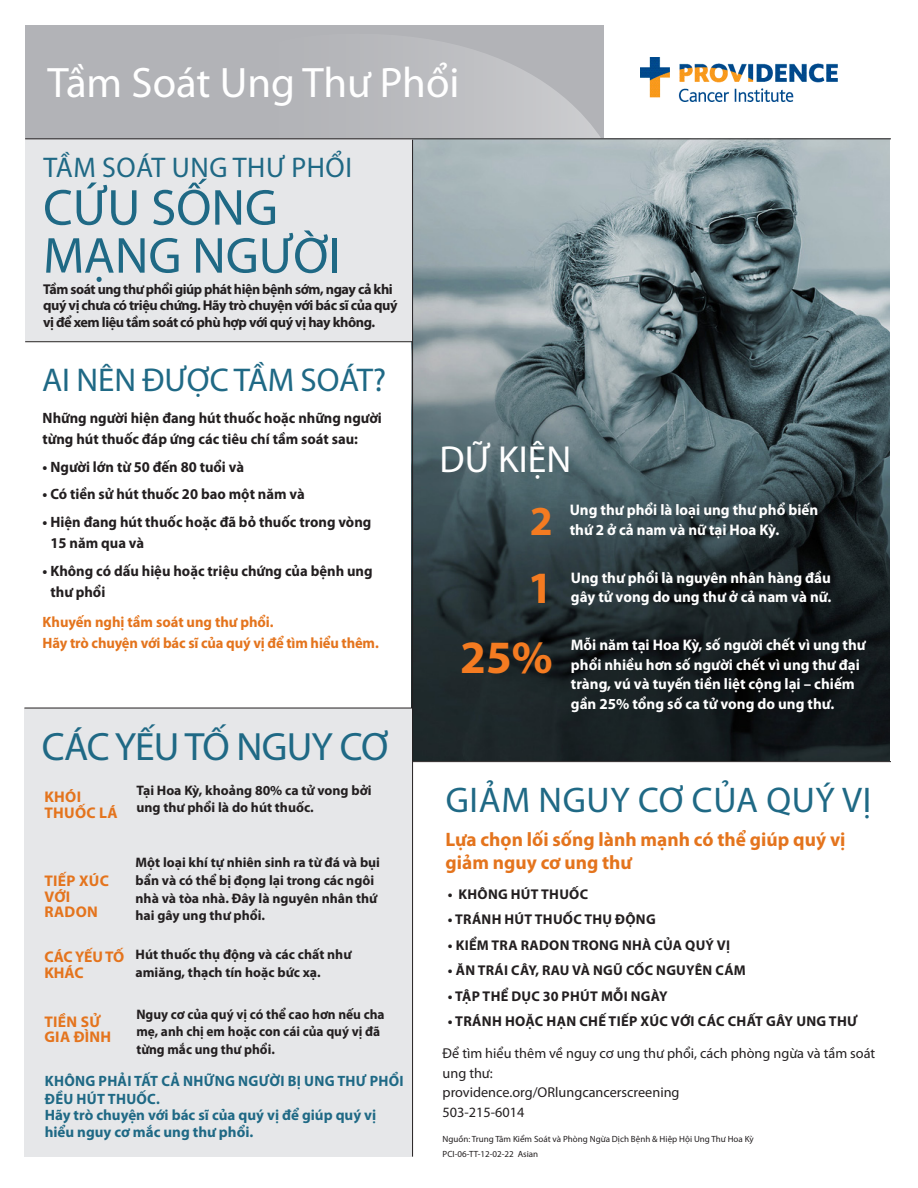
<style>
.page{position:relative;width:918px;height:1188px;background:#fff}
.page>*{position:absolute;margin:0;border:0;box-sizing:border-box;transform-origin:0 0}
.t1{font:51px/48px "Myriad Pro";color:#1f6985}
.t2{font:700 46.5px "Myriad Pro";color:#f47b21}
.t3{font:700 45px "Myriad Pro";color:#f47b21}
.t4{font:42.75px "Myriad Pro";color:#fff}
.t5{font:700 41.4px "Myriad Pro";color:#f47b21}
.t6{font:39.6px "Myriad Pro";letter-spacing:-.02em;color:#1f6985}
.t7{font:37.8px "Myriad Pro";color:#fff}
.t8{font:35.85px "Myriad Pro";letter-spacing:.02em;color:#1f6985}
.t9{font:33px "Myriad Pro";color:#1f6985}
.t10{font:28.5px "Myriad Pro";letter-spacing:.02em;color:#1f6985}
.t11{font:700 19.5px/22.5px "Myriad Pro";color:#e4741d}
.t12{font:700 15.45px/15.8px "Myriad Pro";letter-spacing:.02em;color:#e4741d}
.t13{font:700 15.45px/15.8px "Myriad Pro";letter-spacing:-.01em;color:#e4741d}
.t14{font:700 15.3px/19.6px "Myriad Pro";color:#fff}
.t15{font:700 15px/21px "Myriad Pro";color:#231f20}
.t16{font:700 15px "Myriad Pro";letter-spacing:-.01em;color:#e4741d}
.t17{font:700 15px/16.5px "Myriad Pro";color:#1f6985}
.t18{font:700 15px/18px "Myriad Pro";letter-spacing:.02em;color:#1f6985}
.t19{font:700 14.25px/16.5px "Myriad Pro";letter-spacing:-.03em;color:#231f20}
.t20{font:14.25px/19.5px "Myriad Pro";color:#231f20}
.t21{font:700 14.25px "Myriad Pro";letter-spacing:.02em;color:#231f20}
.t22{font:700 14.1px "Myriad Pro";letter-spacing:.02em;color:#231f20}
.t23{font:700 13.8px/17.7px "Myriad Pro";color:#231f20}
.t24{font:9px "Myriad Pro";color:#231f20}
</style>
<div class="page">
<div style="left:25px;top:25px;width:579px;height:115px;background:#b2b3b7"></div>
<svg style="left:217px;top:42px;width:384px;height:98px"></svg>
<img style="left:412px;top:139px;width:478px;height:622px">
<div style="left:24px;top:708px;width:388px;height:449px;background:#e6e7e9"></div>
<div style="left:25px;top:140px;width:388px;height:201px;background:#e6e7e9"></div>
<hr style="left:412px;top:140px;width:1px;height:1017px;background:#231f20">
<hr style="left:25px;top:341px;width:387px;height:1px;background:#231f20">
<hr style="left:25px;top:138px;width:866px;height:1px;background:#231f20">
<hr style="left:413px;top:761px;width:478px;height:1px;background:#231f20">
<hr style="left:24px;top:708px;width:389px;height:1px;background:#231f20">
<img style="left:640px;top:58px;width:198px;height:44px">
<p class="t4" style="left:48px;top:57px;width:414px">Tầm Soát Ung Thư Phổi</p>
<p class="t10" style="left:43px;top:150px;width:310px">TẦM SOÁT UNG THƯ PHỔI</p>
<p class="t1" style="left:43px;top:183px;width:299px">CỨU SỐNG<br>MẠNG NGƯỜI</p>
<p class="t19" style="left:43px;top:280px;width:356px">Tầm soát ung thư phổi giúp phát hiện bệnh sớm, ngay cả khi quý vị chưa có triệu chứng. Hãy trò chuyện với bác sĩ của quý vị để xem liệu tầm soát có phù hợp với quý vị hay không.</p>
<p class="t9" style="left:42px;top:360px;width:346px">AI NÊN ĐƯỢC TẦM SOÁT?</p>
<p class="t15" style="left:43px;top:407px;width:341px">Những người hiện đang hút thuốc hoặc những người từng hút thuốc đáp ứng các tiêu chí tầm soát sau:</p>
<p class="t15" style="left:43px;top:456px;width:203px">• Người lớn từ 50 đến 80 tuổi và</p>
<p class="t15" style="left:43px;top:483px;width:264px">• Có tiền sử hút thuốc 20 bao một năm và</p>
<p class="t15" style="left:50px;top:511px;width:322px;text-indent:-8px">• Hiện đang hút thuốc hoặc đã bỏ thuốc trong vòng<br>15 năm qua và</p>
<p class="t15" style="left:50px;top:560px;width:324px;text-indent:-8px">• Không có dấu hiệu hoặc triệu chứng của bệnh ung thư phổi</p>
<p class="t16" style="left:43px;top:612px;width:233px">Khuyến nghị tầm soát ung thư phổi.</p>
<p class="t16" style="left:43px;top:633px;width:338px">Hãy trò chuyện với bác sĩ của quý vị để tìm hiểu thêm.</p>
<p class="t6" style="left:42px;top:722px;width:348px">CÁC YẾU TỐ NGUY CƠ</p>
<p class="t12" style="left:44px;top:789px;width:75px">KHÓI<br>THUỐC LÁ</p>
<p class="t23" style="left:136px;top:781px;width:237px">Tại Hoa Kỳ, khoảng 80% ca tử vong bởi ung thư phổi là do hút thuốc.</p>
<p class="t12" style="left:44px;top:872px;width:66px">TIẾP XÚC<br>VỚI<br>RADON</p>
<p class="t13" style="left:44px;top:948px;width:81px">CÁC YẾU TỐ<br>KHÁC</p>
<p class="t23" style="left:136px;top:853px;width:246px">Một loại khí tự nhiên sinh ra từ đá và bụi bẩn và có thể bị đọng lại trong các ngôi nhà và tòa nhà. Đây là nguyên nhân thứ hai gây ung thư phổi.</p>
<p class="t23" style="left:136px;top:945px;width:217px">Hút thuốc thụ động và các chất như amiăng, thạch tín hoặc bức xạ.</p>
<p class="t23" style="left:136px;top:1005px;width:250px">Nguy cơ của quý vị có thể cao hơn nếu cha mẹ, anh chị em hoặc con cái của quý vị đã từng mắc ung thư phổi.</p>
<p class="t12" style="left:44px;top:1013px;width:68px">TIỀN SỬ<br>GIA ĐÌNH</p>
<p class="t18" style="left:45px;top:1071px;width:360px">KHÔNG PHẢI TẤT CẢ NHỮNG NGƯỜI BỊ UNG THƯ PHỔI<br>ĐỀU HÚT THUỐC.</p>
<p class="t17" style="left:45px;top:1106px;width:333px">Hãy trò chuyện với bác sĩ của quý vị để giúp quý vị hiểu nguy cơ mắc ung thư phổi.</p>
<p class="t7" style="left:440px;top:436px;width:133px">DỮ KIỆN</p>
<p class="t5" style="left:530px;top:494px;width:24px">2</p>
<p class="t14" style="left:570px;top:500px;width:250px">Ung thư phổi là loại ung thư phổ biến thứ 2 ở cả nam và nữ tại Hoa Kỳ.</p>
<p class="t3" style="left:528px;top:558px;width:26px">1</p>
<p class="t14" style="left:571px;top:567px;width:262px">Ung thư phổi là nguyên nhân hàng đầu gây tử vong do ung thư ở cả nam và nữ.</p>
<p class="t2" style="left:460px;top:627px;width:94px">25%</p>
<p class="t14" style="left:571px;top:634px;width:296px">Mỗi năm tại Hoa Kỳ, số người chết vì ung thư phổi nhiều hơn số người chết vì ung thư đại tràng, vú và tuyến tiền liệt cộng lại – chiếm gần 25% tổng số ca tử vong do ung thư.</p>
<p class="t8" style="left:446px;top:778px;width:427px">GIẢM NGUY CƠ CỦA QUÝ VỊ</p>
<p class="t11" style="left:446px;top:828px;width:401px">Lựa chọn lối sống lành mạnh có thể giúp quý vị giảm nguy cơ ung thư</p>
<p class="t22" style="left:448px;top:885px;width:142px">• KHÔNG HÚT THUỐC</p>
<p class="t22" style="left:448px;top:910px;width:209px">• TRÁNH HÚT THUỐC THỤ ĐỘNG</p>
<p class="t22" style="left:448px;top:936px;width:284px">• KIỂM TRA RADON TRONG NHÀ CỦA QUÝ VỊ</p>
<p class="t22" style="left:448px;top:961px;width:299px">• ĂN TRÁI CÂY, RAU VÀ NGŨ CỐC NGUYÊN CÁM</p>
<p class="t22" style="left:448px;top:987px;width:221px">• TẬP THỂ DỤC 30 PHÚT MỖI NGÀY</p>
<p class="t21" style="left:448px;top:1012px;width:411px">• TRÁNH HOẶC HẠN CHẾ TIẾP XÚC VỚI CÁC CHẤT GÂY UNG THƯ</p>
<p class="t20" style="left:443px;top:1044px;width:434px">Để tìm hiểu thêm về nguy cơ ung thư phổi, cách phòng ngừa và tầm soát ung thư:</p>
<p class="t20" style="left:443px;top:1083px;width:238px">providence.org/ORlungcancerscreening</p>
<p class="t20" style="left:443px;top:1102px;width:83px">503-215-6014</p>
<p class="t24" style="left:443px;top:1133px;width:313px">Nguồn: Trung Tâm Kiểm Soát và Phòng Ngừa Dịch Bệnh &amp; Hiệp Hội Ung Thư Hoa Kỳ</p>
<p class="t24" style="left:443px;top:1149px;width:97px">PCI-06-TT-12-02-22 Asian</p>
</div>
